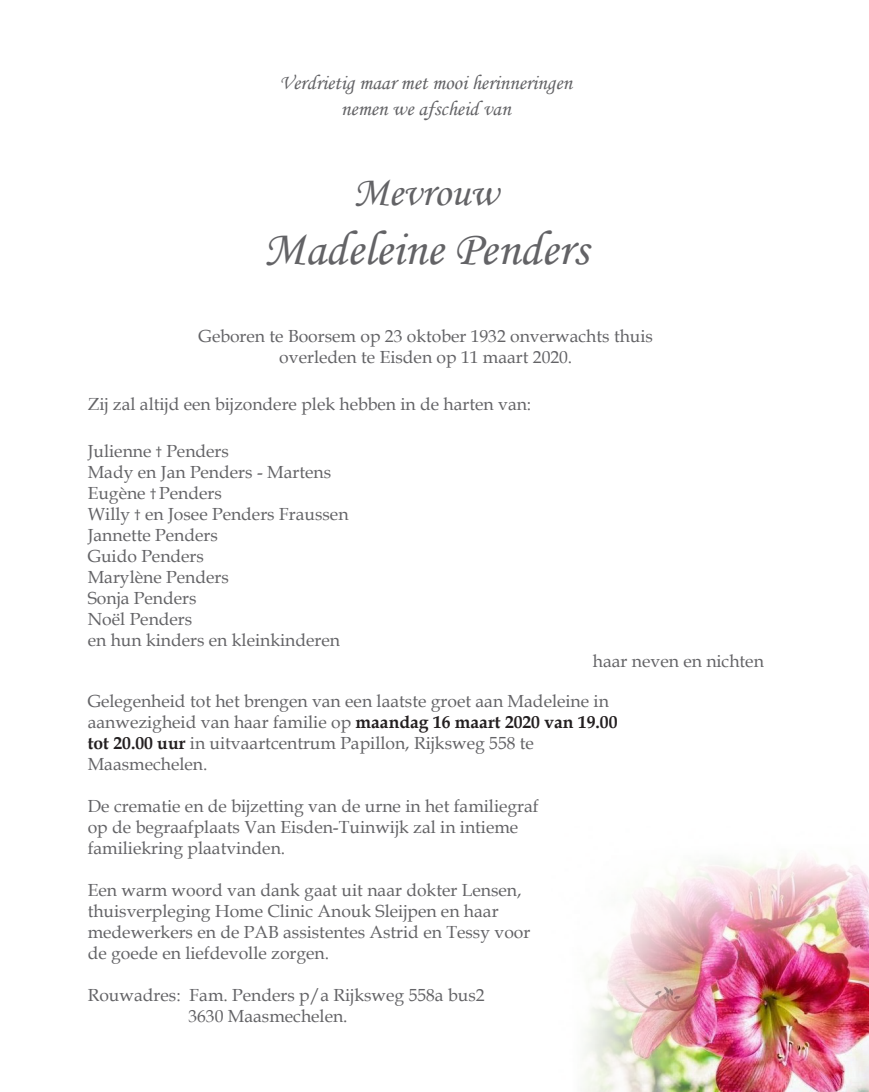
<style>
.page{position:relative;width:869px;height:1092px;background:#fff}
.page>*{position:absolute;margin:0;border:0;box-sizing:border-box;transform-origin:0 0}
.t1{font:49px "Monotype Corsiva";color:#636366}
.t2{font:42px "Monotype Corsiva";color:#636366}
.t3{font:21px "Monotype Corsiva";color:#636366}
.t4{font:17.5px/21px "Book Antiqua";color:#636366}
.s1{font-size:12.25px;color:#57585a}
.s2{font-weight:700;color:#231f20}
</style>
<div class="page">
<img style="left:583px;top:856px;width:285px;height:235px">
<p class="t3" style="left:279px;top:70px;width:294px">Verdrietig maar met mooi herinneringen</p>
<p class="t3" style="left:341px;top:95px;width:171px">nemen we afscheid van</p>
<p class="t2" style="left:353px;top:167px;width:147px">Mevrouw</p>
<p class="t1" style="left:263px;top:219px;width:326px">Madeleine Penders</p>
<p class="t4" style="left:198px;top:325px;width:455px">Geboren te Boorsem op 23 oktober 1932 onverwachts thuis</p>
<p class="t4" style="left:279px;top:346px;width:294px">overleden te Eisden op 11 maart 2020.</p>
<p class="t4" style="left:88px;top:393px;width:445px">Zij zal altijd een bijzondere plek hebben in de harten van:</p>
<p class="t4" style="left:88px;top:440px;width:143px">Julienne <span class="s1">†</span> Penders</p>
<p class="t4" style="left:88px;top:461px;width:245px">Mady en Jan Penders - Martens</p>
<p class="t4" style="left:88px;top:482px;width:136px">Eugène <span class="s1">†</span> Penders</p>
<p class="t4" style="left:88px;top:503px;width:262px">Willy <span class="s1">†</span> en Josee Penders Fraussen</p>
<p class="t4" style="left:88px;top:524px;width:132px">Jannette Penders</p>
<p class="t4" style="left:88px;top:545px;width:118px">Guido Penders</p>
<p class="t4" style="left:88px;top:566px;width:142px">Marylène Penders</p>
<p class="t4" style="left:88px;top:587px;width:110px">Sonja Penders</p>
<p class="t4" style="left:88px;top:608px;width:106px">Noël Penders</p>
<p class="t4" style="left:88px;top:629px;width:254px">en hun kinders en kleinkinderen</p>
<p class="t4" style="left:592px;top:650px;width:172px">haar neven en nichten</p>
<p class="t4" style="left:88px;top:690px;width:522px">Gelegenheid tot het brengen van een laatste groet aan Madeleine in</p>
<p class="t4" style="left:88px;top:711px;width:531px">aanwezigheid van haar familie op <span class="s2">maandag 16 maart 2020 van 19.00</span></p>
<p class="t4" style="left:88px;top:732px;width:447px"><span class="s2">tot 20.00 uur</span> in uitvaartcentrum Papillon, Rijksweg 558 te</p>
<p class="t4" style="left:88px;top:753px;width:121px">Maasmechelen.</p>
<p class="t4" style="left:88px;top:795px;width:452px">De crematie en de bijzetting van de urne in het familiegraf</p>
<p class="t4" style="left:88px;top:816px;width:432px">op de begraafplaats Van Eisden-Tuinwijk zal in intieme</p>
<p class="t4" style="left:88px;top:837px;width:199px">familiekring plaatvinden.</p>
<p class="t4" style="left:88px;top:879px;width:435px">Een warm woord van dank gaat uit naar dokter Lensen, thuisverpleging Home Clinic Anouk Sleijpen en haar</p>
<p class="t4" style="left:88px;top:921px;width:444px">medewerkers en de PAB assistentes Astrid en Tessy voor de goede en liefdevolle zorgen.</p>
<p class="t4" style="left:88px;top:984px;width:398px">Rouwadres: Fam. Penders p/a Rijksweg 558a bus2</p>
<p class="t4" style="left:188px;top:1005px;width:161px">3630 Maasmechelen.</p>
</div>
